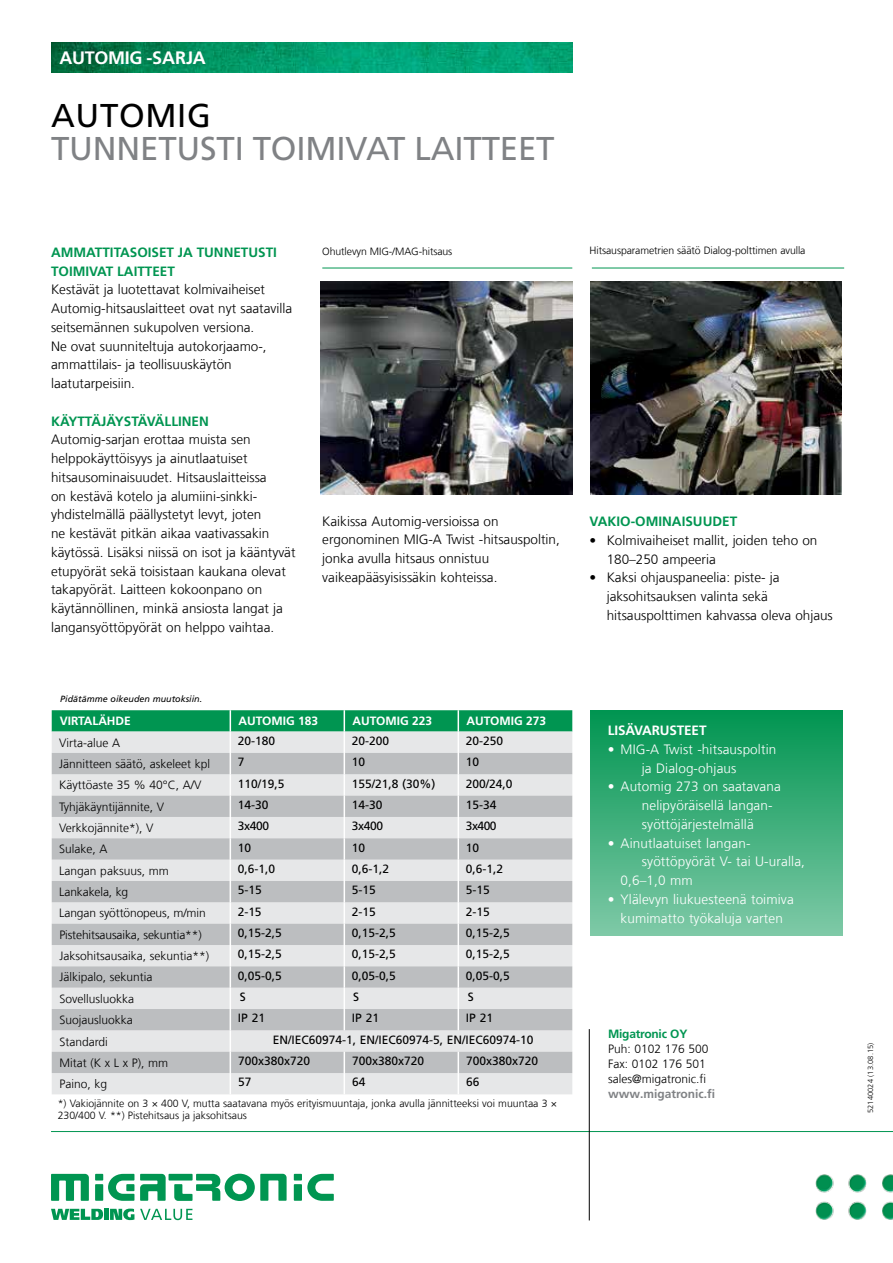
<style>
.page{position:relative;width:893px;height:1263px;background:#fff}
.page>*{position:absolute;margin:0;border:0;box-sizing:border-box;transform-origin:0 0}
.t1{font:33px "Frutiger LT Pro";letter-spacing:-.005em;color:#808285}
.t2{font:33px "Frutiger LT Pro";letter-spacing:.02em;color:#000}
.t3{font:700 18px "Frutiger LT Pro";letter-spacing:-.02em;color:#fff}
.t4{font:300 13.5px/18.8px "Frutiger LT Com";color:#000}
.t5{font:300 13.5px/18.8px "Frutiger LT Com";letter-spacing:.01em;color:#fff;text-align:center}
.t6{font:700 13.5px/18.8px "Frutiger LT Pro";color:#009551}
.t7{font:700 13.5px "Frutiger LT Pro";letter-spacing:-.01em;color:#fff}
.t8{font:300 12px/15px "Frutiger LT Com";color:#000}
.t9{font:12px "Frutiger LT Pro";color:#000}
.t10{font:700 12px "Frutiger LT Pro";letter-spacing:-.005em;color:#fff}
.t11{font:700 12px "Frutiger LT Pro";color:#808285}
.t12{font:700 12px "Frutiger LT Pro";letter-spacing:-.02em;color:#009551}
.t13{font:300 10.5px/12px "Frutiger LT Com";color:#000}
.t14{font:italic 9px "Frutiger LT Pro";color:#000}
.t15{font:300 7.5px "Frutiger LT Com";letter-spacing:.01em;color:#000}
</style>
<div class="page">
<svg style="left:52px;top:710px;width:520px;height:384px;background:#c7d0ce"></svg>
<img style="left:51px;top:43px;width:522px;height:29px">
<hr style="left:322px;top:268px;width:250px;height:1px;background:#009551">
<hr style="left:51px;top:1131px;width:842px;height:1px;background:#009551">
<div style="left:95px;top:1174px;width:8px;height:6px;background:#009551"></div>
<div style="left:95px;top:1184px;width:8px;height:17px;background:#009551"></div>
<div style="left:294px;top:1174px;width:8px;height:6px;background:#009551"></div>
<div style="left:294px;top:1184px;width:8px;height:17px;background:#009551"></div>
<svg style="left:108px;top:1174px;width:26px;height:27px"></svg>
<svg style="left:307px;top:1174px;width:27px;height:27px"></svg>
<svg style="left:140px;top:1174px;width:26px;height:27px"></svg>
<svg style="left:51px;top:1174px;width:38px;height:27px"></svg>
<div style="left:169px;top:1174px;width:24px;height:6px;background:#009551"></div>
<svg style="left:174px;top:1174px;width:113px;height:27px"></svg>
<svg style="left:51px;top:1209px;width:52px;height:11px"></svg>
<div style="left:104px;top:1209px;width:5px;height:11px;background:#009551"></div>
<svg style="left:110px;top:1208px;width:24px;height:12px"></svg>
<svg style="left:140px;top:1209px;width:52px;height:11px"></svg>
<img style="left:815px;top:1174px;width:78px;height:46px">
<hr style="left:589px;top:1029px;width:1px;height:191px;background:#000">
<div style="left:590px;top:710px;width:253px;height:225px;background:linear-gradient(to bottom,#009450,#7ec9a7)"></div>
<hr style="left:592px;top:268px;width:252px;height:1px;background:#009551">
<img style="left:590px;top:281px;width:252px;height:213px">
<img style="left:321px;top:282px;width:252px;height:212px">
<h2 class="t3" style="left:60px;top:47px;width:148px">AUTOMIG -SARJA</h2>
<h1 class="t2" style="left:51px;top:96px;width:161px">AUTOMIG</h1>
<h1 class="t1" style="left:51px;top:129px;width:505px">TUNNETUSTI TOIMIVAT LAITTEET</h1>
<p class="t6" style="left:51px;top:243px;width:227px">AMMATTITASOISET JA TUNNETUSTI<br>TOIMIVAT LAITTEET</p>
<p class="t4" style="left:51px;top:280px;width:243px">Kestävät ja luotettavat kolmivaiheiset Automig-hitsauslaitteet ovat nyt saatavilla seitsemännen sukupolven versiona.<br>Ne ovat suunniteltuja autokorjaamo-, ammattilais- ja teollisuuskäytön laatutarpeisiin.</p>
<p class="t6" style="left:51px;top:412px;width:159px">KÄYTTÄJÄYSTÄVÄLLINEN</p>
<p class="t4" style="left:51px;top:430px;width:246px">Automig-sarjan erottaa muista sen helppokäyttöisyys ja ainutlaatuiset hitsausominaisuudet. Hitsauslaitteissa<br>on kestävä kotelo ja alumiini-sinkki&shy;yhdistelmällä päällystetyt levyt, joten<br>ne kestävät pitkän aikaa vaativassakin käytössä. Lisäksi niissä on isot ja kääntyvät etupyörät sekä toisistaan kaukana olevat takapyörät. Laitteen kokoonpano on käytännöllinen, minkä ansiosta langat ja langansyöttöpyörät on helppo vaihtaa.</p>
<p class="t13" style="left:322px;top:245px;width:132px">Ohutlevyn MIG-/MAG-hitsaus</p>
<p class="t4" style="left:322px;top:512px;width:239px">Kaikissa Automig-versioissa on ergonominen MIG-A Twist -hitsauspoltin, jonka avulla hitsaus onnistuu vaikeapääsyisissäkin kohteissa.</p>
<p class="t14" style="left:60px;top:693px;width:144px">Pidätämme oikeuden muutoksiin.</p>
<p class="t10" style="left:60px;top:714px;width:72px">VIRTALÄHDE</p>
<p class="t10" style="left:238px;top:714px;width:81px">AUTOMIG 183</p>
<p class="t10" style="left:352px;top:714px;width:81px">AUTOMIG 223</p>
<p class="t10" style="left:466px;top:714px;width:81px">AUTOMIG 273</p>
<p class="t8" style="left:59px;top:735px;width:63px">Virta-alue A</p>
<p class="t9" style="left:238px;top:734px;width:39px">20-180</p>
<p class="t9" style="left:352px;top:734px;width:39px">20-200</p>
<p class="t9" style="left:466px;top:734px;width:39px">20-250</p>
<p class="t8" style="left:59px;top:756px;width:153px">Jännitteen säätö, askeleet kpl</p>
<p class="t9" style="left:238px;top:755px;width:8px">7</p>
<p class="t9" style="left:352px;top:755px;width:15px">10</p>
<p class="t9" style="left:466px;top:755px;width:15px">10</p>
<p class="t8" style="left:59px;top:778px;width:144px">Käyttöaste 35 % 40°C, A/V</p>
<p class="t9" style="left:238px;top:776px;width:48px">110/19,5</p>
<p class="t9" style="left:352px;top:776px;width:85px">155/21,8 (30%)</p>
<p class="t9" style="left:466px;top:776px;width:48px">200/24,0</p>
<p class="t8" style="left:59px;top:799px;width:107px">Tyhjäkäyntijännite, V</p>
<p class="t9" style="left:238px;top:798px;width:32px">14-30</p>
<p class="t9" style="left:352px;top:798px;width:32px">14-30</p>
<p class="t9" style="left:466px;top:798px;width:32px">15-34</p>
<p class="t8" style="left:59px;top:820px;width:96px">Verkkojännite*), V</p>
<p class="t9" style="left:238px;top:819px;width:33px">3x400</p>
<p class="t9" style="left:352px;top:819px;width:33px">3x400</p>
<p class="t9" style="left:466px;top:819px;width:32px">3x400</p>
<p class="t8" style="left:59px;top:842px;width:50px">Sulake, A</p>
<p class="t9" style="left:238px;top:840px;width:15px">10</p>
<p class="t9" style="left:352px;top:840px;width:15px">10</p>
<p class="t9" style="left:466px;top:840px;width:15px">10</p>
<p class="t8" style="left:59px;top:863px;width:111px">Langan paksuus, mm</p>
<p class="t9" style="left:238px;top:862px;width:39px">0,6-1,0</p>
<p class="t9" style="left:352px;top:862px;width:39px">0,6-1,2</p>
<p class="t9" style="left:466px;top:862px;width:39px">0,6-1,2</p>
<p class="t8" style="left:59px;top:884px;width:70px">Lankakela, kg</p>
<p class="t9" style="left:238px;top:883px;width:26px">5-15</p>
<p class="t9" style="left:352px;top:883px;width:26px">5-15</p>
<p class="t9" style="left:466px;top:883px;width:26px">5-15</p>
<p class="t8" style="left:59px;top:906px;width:148px">Langan syöttönopeus, m/min</p>
<p class="t9" style="left:238px;top:904px;width:25px">2-15</p>
<p class="t9" style="left:352px;top:904px;width:26px">2-15</p>
<p class="t9" style="left:466px;top:904px;width:26px">2-15</p>
<p class="t8" style="left:59px;top:927px;width:144px">Pistehitsausaika, sekuntia**)</p>
<p class="t9" style="left:238px;top:926px;width:46px">0,15-2,5</p>
<p class="t9" style="left:352px;top:926px;width:46px">0,15-2,5</p>
<p class="t9" style="left:466px;top:926px;width:46px">0,15-2,5</p>
<p class="t8" style="left:59px;top:948px;width:151px">Jaksohitsausaika, sekuntia**)</p>
<p class="t9" style="left:238px;top:947px;width:46px">0,15-2,5</p>
<p class="t9" style="left:352px;top:947px;width:46px">0,15-2,5</p>
<p class="t9" style="left:466px;top:947px;width:46px">0,15-2,5</p>
<p class="t8" style="left:59px;top:970px;width:95px">Jälkipalo, sekuntia</p>
<p class="t9" style="left:238px;top:968px;width:46px">0,05-0,5</p>
<p class="t9" style="left:352px;top:968px;width:46px">0,05-0,5</p>
<p class="t9" style="left:466px;top:968px;width:46px">0,05-0,5</p>
<p class="t8" style="left:59px;top:991px;width:76px">Sovellusluokka</p>
<p class="t9" style="left:240px;top:990px;width:7px">S</p>
<p class="t9" style="left:353px;top:990px;width:7px">S</p>
<p class="t9" style="left:468px;top:990px;width:7px">S</p>
<p class="t8" style="left:59px;top:1012px;width:75px">Suojausluokka</p>
<p class="t9" style="left:238px;top:1011px;width:29px">IP 21</p>
<p class="t9" style="left:352px;top:1011px;width:29px">IP 21</p>
<p class="t9" style="left:466px;top:1011px;width:29px">IP 21</p>
<p class="t8" style="left:59px;top:1034px;width:50px">Standardi</p>
<p class="t9" style="left:273px;top:1032px;width:262px">EN/IEC60974-1, EN/IEC60974-5, EN/IEC60974-10</p>
<p class="t8" style="left:59px;top:1055px;width:110px">Mitat (K x L x P), mm</p>
<p class="t9" style="left:238px;top:1054px;width:74px">700x380x720</p>
<p class="t9" style="left:352px;top:1054px;width:74px">700x380x720</p>
<p class="t9" style="left:466px;top:1054px;width:74px">700x380x720</p>
<p class="t8" style="left:59px;top:1076px;width:49px">Paino, kg</p>
<p class="t9" style="left:238px;top:1075px;width:15px">57</p>
<p class="t9" style="left:352px;top:1075px;width:15px">64</p>
<p class="t9" style="left:466px;top:1075px;width:15px">66</p>
<p class="t13" style="left:58px;top:1097px;width:501px">*) Vakiojännite on 3 × 400 V, mutta saatavana myös erityismuuntaja, jonka avulla jännitteeksi voi muuntaa 3 ×<br>230/400 V. **) Pistehitsaus ja jaksohitsaus</p>
<p class="t13" style="left:590px;top:245px;width:217px">Hitsausparametrien säätö Dialog-polttimen avulla</p>
<p class="t6" style="left:590px;top:512px;width:149px">VAKIO-OMINAISUUDET</p>
<p class="t4" style="left:607px;top:531px;width:212px;text-indent:-17px">• Kolmivaiheiset mallit, joiden teho on<br>180–250 ampeeria</p>
<p class="t4" style="left:607px;top:568px;width:228px;text-indent:-17px">• Kaksi ohjauspaneelia: piste- ja jaksohitsauksen valinta sekä hitsauspolttimen kahvassa oleva ohjaus</p>
<p class="t7" style="left:608px;top:722px;width:100px">LISÄVARUSTEET</p>
<p class="t5" style="left:608px;top:740px;width:170px">• MIG-A Twist -hitsauspoltin ja Dialog-ohjaus</p>
<p class="t5" style="left:642px;top:777px;width:141px;text-align:left;text-indent:-34px">• Automig 273 on saatavana nelipyöräisellä langan&shy;syöttöjärjestelmällä</p>
<p class="t5" style="left:608px;top:834px;width:144px">• Ainutlaatuiset langan-</p>
<p class="t5" style="left:642px;top:852px;width:165px">syöttöpyörät V- tai U-uralla,</p>
<p class="t5" style="left:620px;top:871px;width:74px">0,6–1,0 mm</p>
<p class="t5" style="left:608px;top:890px;width:188px">• Ylälevyn liukuesteenä toimiva kumimatto työkaluja varten</p>
<p class="t12" style="left:608px;top:1027px;width:81px">Migatronic OY</p>
<p class="t8" style="left:608px;top:1042px;width:102px">Puh: 0102 176 500<br>Fax: 0102 176 501 sales@migatronic.fi</p>
<p class="t11" style="left:608px;top:1087px;width:109px">www.migatronic.fi</p>
<p class="t15" style="left:866px;top:1113px;width:72px;rotate:-90deg">52140024 (13.08.15)</p>
</div>
